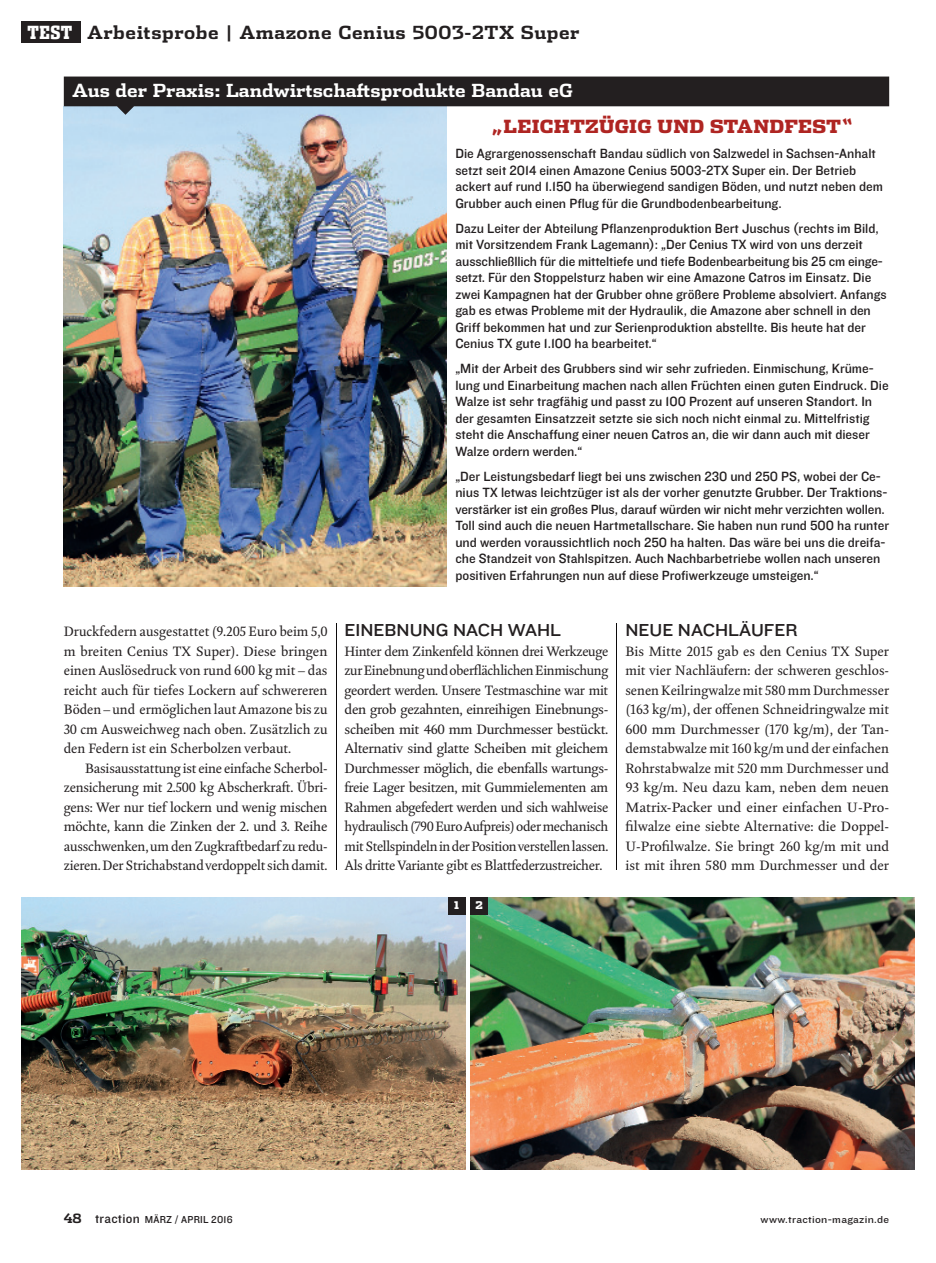
<style>
.page{position:relative;width:936px;height:1263px;background:#fff}
.page>*{position:absolute;margin:0;border:0;box-sizing:border-box;transform-origin:0 0}
.t1{font:700 18px "Dispatch";color:#fff}
.t2{font:700 18px "Dispatch";letter-spacing:.03em;color:#231f20}
.t3{font:18px "Knockout 32 Junior Cruisewt";color:#231f20}
.t4{font:900 18px "Dispatch";letter-spacing:.01em;color:#af2522}
.t5{font:13.8px/16.5px "Knockout 31 Junior Middlewt";color:#231f20}
.t6{font:13.8px/19.5px "Kingfisher";letter-spacing:-.02em;color:#231f20;text-align:justify}
.t7{font:10.5px "Knockout 31 Junior Middlewt";letter-spacing:.02em;color:#231f20}
.t8{font:10.5px "Knockout 32 Junior Cruisewt";letter-spacing:.03em;color:#231f20}
.t9{font:900 10.5px "Dispatch";color:#fff}
.s1{font-family:"Dispatch Comp";font-weight:900;color:#fff}
.s2{font-family:"Dispatch";font-weight:700;font-size:12.75px}
.s3{font-size:13.5px}
</style>
<div class="page">
<img style="left:64px;top:115px;width:383px;height:472px">
<svg style="left:64px;top:77px;width:825px;height:38px;background:#4d4d51"></svg>
<img style="left:22px;top:897px;width:443px;height:272px">
<img style="left:470px;top:897px;width:444px;height:272px">
<div style="left:448px;top:897px;width:17px;height:17px;background:#231f20"></div>
<div style="left:470px;top:897px;width:17px;height:17px;background:#231f20"></div>
<hr style="left:335px;top:623px;width:3px;height:247px;background:#231f20;opacity:.75">
<hr style="left:616px;top:623px;width:3px;height:247px;background:#231f20;opacity:.75">
<div style="left:21px;top:21px;width:60px;height:22px;background:#231f20"></div>
<h1 class="t2" style="left:28px;top:19px;width:553px"><span class="s1">Test</span> Arbeitsprobe | Amazone Cenius 5003-2TX Super</h1>
<h1 class="t1" style="left:72px;top:78px;width:502px">Aus der Praxis: Landwirtschaftsprodukte Bandau eG</h1>
<h1 class="t4" style="left:491px;top:114px;width:363px">„LEICHTZÜGIG UND STANDFEST“</h1>
<p class="t5" style="left:455px;top:145px;width:429px">Die Agrargenossenschaft Bandau südlich von Salzwedel in Sachsen-Anhalt setzt seit 2014 einen Amazone Cenius 5003-2TX Super ein. Der Betrieb ackert auf rund 1.150 ha überwiegend sandigen Böden, und nutzt neben dem Grubber auch einen Pflug für die Grundbodenbearbeitung.</p>
<p class="t5" style="left:455px;top:219px;width:433px">Dazu Leiter der Abteilung Pflanzenproduktion Bert Juschus (rechts im Bild, mit Vorsitzendem Frank Lagemann): „Der Cenius TX wird von uns derzeit ausschließllich für die mitteltiefe und tiefe Bodenbearbeitung bis 25 cm einge&shy;setzt. Für den Stoppelsturz haben wir eine Amazone Catros im Einsatz. Die zwei Kampagnen hat der Grubber ohne größere Probleme absolviert. Anfangs gab es etwas Probleme mit der Hydraulik, die Amazone aber schnell in den Griff bekommen hat und zur Serienproduktion abstellte. Bis heute hat der Cenius TX gute 1.100 ha bearbeitet.“</p>
<p class="t5" style="left:455px;top:360px;width:434px">„Mit der Arbeit des Grubbers sind wir sehr zufrieden. Einmischung, Krüme&shy;lung und Einarbeitung machen nach allen Früchten einen guten Eindruck. Die Walze ist sehr tragfähig und passt zu 100 Prozent auf unseren Standort. In der gesamten Einsatzzeit setzte sie sich noch nicht einmal zu. Mittelfristig steht die Anschaffung einer neuen Catros an, die wir dann auch mit dieser Walze ordern werden.“</p>
<p class="t5" style="left:455px;top:467px;width:435px">„Der Leistungsbedarf liegt bei uns zwischen 230 und 250 PS, wobei der Ce&shy;nius TX letwas leichtzüger ist als der vorher genutzte Grubber. Der Traktions&shy;verstärker ist ein großes Plus, darauf würden wir nicht mehr verzichten wollen.<br>Toll sind auch die neuen Hartmetallschare. Sie haben nun rund 500 ha runter und werden voraussichtlich noch 250 ha halten. Das wäre bei uns die dreifa&shy;che Standzeit von Stahlspitzen. Auch Nachbarbetriebe wollen nach unseren positiven Erfahrungen nun auf diese Profiwerkzeuge umsteigen.“</p>
<p class="t6" style="left:64px;top:621px;width:265px">Druckfedern ausgestattet (9.205 Euro beim 5,0 m breiten Cenius TX Super). Diese bringen einen Auslösedruck von rund 600 kg mit – das reicht auch für tiefes Lockern auf schwereren Böden – und ermöglichen laut Amazone bis zu 30 cm Ausweichweg nach oben. Zusätzlich zu den Federn ist ein Scherbolzen verbaut.</p>
<p class="t6" style="left:64px;top:758px;width:265px;text-indent:21px">Basisausstattung ist eine einfache Scherbol&shy;zensicherung mit 2.500 kg Abscherkraft. Übri&shy;gens: Wer nur tief lockern und wenig mischen möchte, kann die Zinken der 2. und 3. Reihe ausschwenken, um den Zugkraftbedarf zu redu&shy;zieren. Der Strichabstand verdoppelt sich damit.</p>
<h1 class="t3" style="left:344px;top:617px;width:29px">EINEBNUN</h1>
<h1 class="t3" style="left:435px;top:617px;width:127px">G NACH WAH L</h1>
<p class="t6" style="left:344px;top:641px;width:265px">Hinter dem Zinkenfeld können drei Werkzeuge zur Einebnung und oberflächlichen Einmischung geordert werden. Unsere Testmaschine war mit den grob gezahnten, einreihigen Einebnungs&shy;scheiben mit 460 mm Durchmesser bestückt.<br>Alternativ sind glatte Scheiben mit gleichem Durchmesser möglich, die ebenfalls wartungs&shy;freie Lager besitzen, mit Gummielementen am Rahmen abgefedert werden und sich wahlweise hydraulisch (790 Euro Aufpreis) oder mechanisch mit Stellspindeln in der Position verstellen lassen.<br>Als dritte Variante gibt es Blattfederzustreicher.</p>
<p class="t9" style="left:454px;top:897px;width:6px">1</p>
<p class="t9" style="left:475px;top:897px;width:9px">2</p>
<h1 class="t3" style="left:625px;top:617px;width:25px">NEUE</h1>
<h1 class="t3" style="left:678px;top:617px;width:86px">NACH LÄUFER</h1>
<p class="t6" style="left:625px;top:641px;width:265px">Bis Mitte 2015 gab es den Cenius TX Super mit vier Nachläufern: der schweren geschlos&shy;senen Keilringwalze mit 580 mm Durchmesser (163 kg/m), der offenen Schneidringwalze mit 600 mm Durchmesser (170 kg/m), der Tan&shy;demstabwalze mit 160 kg/m und der einfachen Rohrstabwalze mit 520 mm Durchmesser und 93 kg/m. Neu dazu kam, neben dem neuen Matrix-Packer und einer einfachen U-Pro&shy;filwalze eine siebte Alternative: die Doppel-U-Profilwalze. Sie bringt 260 kg/m mit und ist mit ihren 580 mm Durchmesser und der</p>
<p class="t7" style="left:64px;top:1212px;width:170px"><span class="s2">48</span> <span class="s3">traction</span> März / April 2016</p>
<p class="t8" style="left:760px;top:1212px;width:130px">WWW.TRACTION-MAGAZIN.DE</p>
</div>
